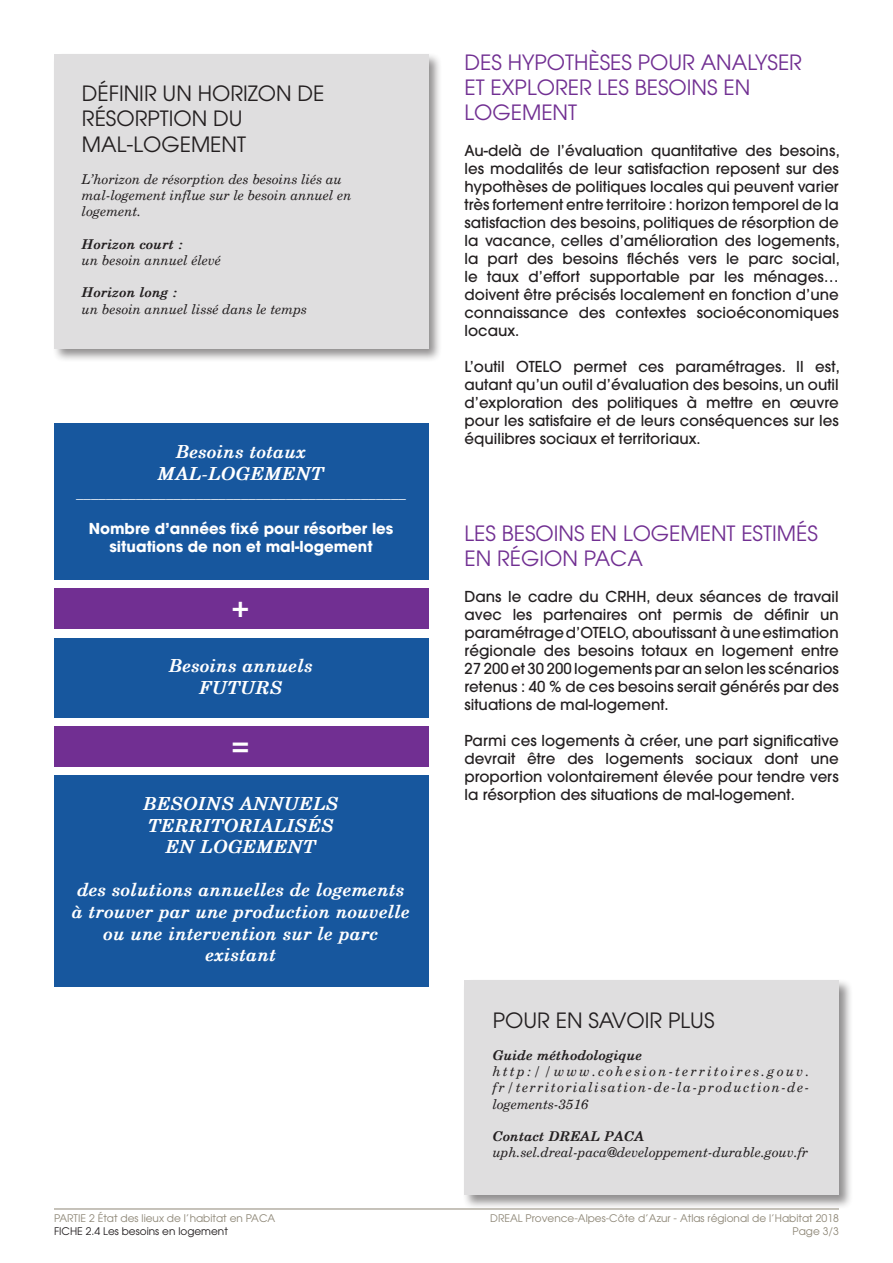
<style>
.page{position:relative;width:893px;height:1263px;background:#fff}
.page>*{position:absolute;margin:0;border:0;box-sizing:border-box;transform-origin:0 0}
.t1{font:500 30px "Avant Garde";color:#fff}
.t2{font:21px/25.2px "Avant Garde";color:#712f92}
.t3{font:21px/25.2px "Avant Garde";color:#231f20}
.Sous-titre{font:italic 700 18px/21.6px "New Century Schoolbook";color:#fff}
.t4{font:500 15px/18px "Avant Garde";color:#231f20;text-align:justify}
.t5{font:700 15px/18px "Avant Garde";color:#fff;text-align:center}
.t6{font:300 15px "Myriad Pro";color:#fff}
.t7{font:italic 13.5px/16.2px "New Century Schoolbook";color:#231f20;text-align:justify}
.t8{font:italic 700 13.5px "New Century Schoolbook";color:#231f20}
.t9{font:10.5px "Avant Garde";color:#8e8777}
.t10{font:10.5px "Avant Garde";color:#231f20}
</style>
<div class="page">
<div style="left:54px;top:423px;width:374px;height:157px;background:#17579e"></div>
<div style="left:54px;top:638px;width:374px;height:79px;background:#17579e"></div>
<div style="left:54px;top:775px;width:374px;height:212px;background:#17579e"></div>
<div style="left:463px;top:978px;width:390px;height:231px;background:#231f20;opacity:.5"></div>
<div style="left:465px;top:980px;width:374px;height:215px;background:#dfdedf"></div>
<div style="left:52px;top:52px;width:390px;height:311px;background:#231f20;opacity:.5"></div>
<div style="left:54px;top:54px;width:374px;height:294px;background:#dfdedf"></div>
<div style="left:54px;top:588px;width:374px;height:41px;background:#712f92"></div>
<div style="left:54px;top:726px;width:374px;height:41px;background:#712f92"></div>
<hr style="left:54px;top:1208px;width:785px;height:1px;background:#8e8777">
<p class="t3" style="left:82px;top:80px;width:244px">DÉFINIR UN HORIZON DE<br>RÉSORPTION DU</p>
<p class="t3" style="left:82px;top:131px;width:166px">MAL-LOGEMENT</p>
<p class="t7" style="left:82px;top:171px;width:262px">L’horizon de résorption des besoins liés au</p>
<p class="t7" style="left:82px;top:187px;width:271px">mal-logement influe sur le besoin annuel en</p>
<p class="t7" style="left:82px;top:203px;width:61px">logement.</p>
<p class="t8" style="left:82px;top:236px;width:102px">Horizon court :</p>
<p class="t7" style="left:82px;top:252px;width:141px">un besoin annuel élevé</p>
<p class="t8" style="left:82px;top:284px;width:97px">Horizon long :</p>
<p class="t7" style="left:82px;top:300px;width:227px">un besoin annuel lissé dans le temps</p>
<p class="Sous-titre" style="left:176px;top:441px;width:132px">Besoins totaux</p>
<p class="Sous-titre" style="left:158px;top:462px;width:168px">MAL-LOGEMENT</p>
<p class="t6" style="left:76px;top:484px;width:331px">____________________________________________</p>
<p class="t5" style="left:89px;top:519px;width:306px">Nombre d’années fixé pour résorber les situations de non et mal-logement</p>
<p class="t1" style="left:231px;top:587px;width:19px">+</p>
<p class="Sous-titre" style="left:169px;top:655px;width:146px">Besoins annuels</p>
<p class="Sous-titre" style="left:199px;top:676px;width:85px">FUTURS</p>
<p class="t1" style="left:231px;top:725px;width:19px">=</p>
<p class="Sous-titre" style="left:143px;top:792px;width:197px">BESOINS ANNUELS<br>TERRITORIALISÉS</p>
<p class="Sous-titre" style="left:166px;top:836px;width:152px">EN LOGEMENT</p>
<p class="Sous-titre" style="left:77px;top:879px;width:329px">des solutions annuelles de logements</p>
<p class="Sous-titre" style="left:72px;top:900px;width:340px;text-align:center">à trouver par une production nouvelle ou une intervention sur le parc existant</p>
<p class="t9" style="left:54px;top:1212px;width:223px">PARTIE 2 État des lieux de l’habitat en PACA</p>
<p class="t10" style="left:54px;top:1224px;width:175px">FICHE 2.4 Les besoins en logement</p>
<p class="t2" style="left:465px;top:49px;width:339px">DES HYPOTHÈSES POUR ANALYSER<br>ET EXPLORER LES BESOINS EN<br>LOGEMENT</p>
<p class="t4" style="left:465px;top:141px;width:377px">Au-delà de l’évaluation quantitative des besoins, les modalités de leur satisfaction reposent sur des hypothèses de politiques locales qui peuvent varier très fortement entre territoire : horizon temporel de la satisfaction des besoins, politiques de résorption de la vacance, celles d’amélioration des logements, la part des besoins fléchés vers le parc social, le taux d’effort supportable par les ménages… doivent être précisés localement en fonction d’une connaissance des contextes socioéconomiques locaux.</p>
<p class="t4" style="left:465px;top:357px;width:377px">L’outil OTELO permet ces paramétrages. Il est, autant qu’un outil d’évaluation des besoins, un outil d’exploration des politiques à mettre en œuvre pour les satisfaire et de leurs conséquences sur les équilibres sociaux et territoriaux.</p>
<p class="t2" style="left:465px;top:520px;width:355px">LES BESOINS EN LOGEMENT ESTIMÉS<br>EN RÉGION PACA</p>
<p class="t4" style="left:465px;top:588px;width:376px">Dans le cadre du CRHH, deux séances de travail avec les partenaires ont permis de définir un paramétrage d’OTELO, aboutissant à une estimation régionale des besoins totaux en logement entre</p>
<p class="t4" style="left:465px;top:660px;width:376px">27 200 et 30 200 logements par an selon les scénarios retenus : 40 % de ces besoins serait générés par des situations de mal-logement.</p>
<p class="t4" style="left:465px;top:732px;width:376px">Parmi ces logements à créer, une part significative devrait être des logements sociaux dont une proportion volontairement élevée pour tendre vers la résorption des situations de mal-logement.</p>
<p class="t3" style="left:493px;top:1007px;width:223px">POUR EN SAVOIR PLUS</p>
<p class="t8" style="left:493px;top:1047px;width:151px">Guide méthodologique</p>
<p class="t7" style="left:493px;top:1063px;width:318px">http://www.cohesion-territoires.gouv. fr/territorialisation-de-la-production-de&shy;logements-3516</p>
<p class="t8" style="left:493px;top:1128px;width:153px">Contact DREAL PACA</p>
<p class="t7" style="left:493px;top:1144px;width:317px">uph.sel.dreal-paca@developpement-durable.gouv.fr</p>
<p class="t9" style="left:490px;top:1212px;width:350px">DREAL Provence-Alpes-Côte d’Azur - Atlas régional de l’Habitat 2018</p>
<p class="t9" style="left:793px;top:1224px;width:48px">Page 3/3</p>
</div>
